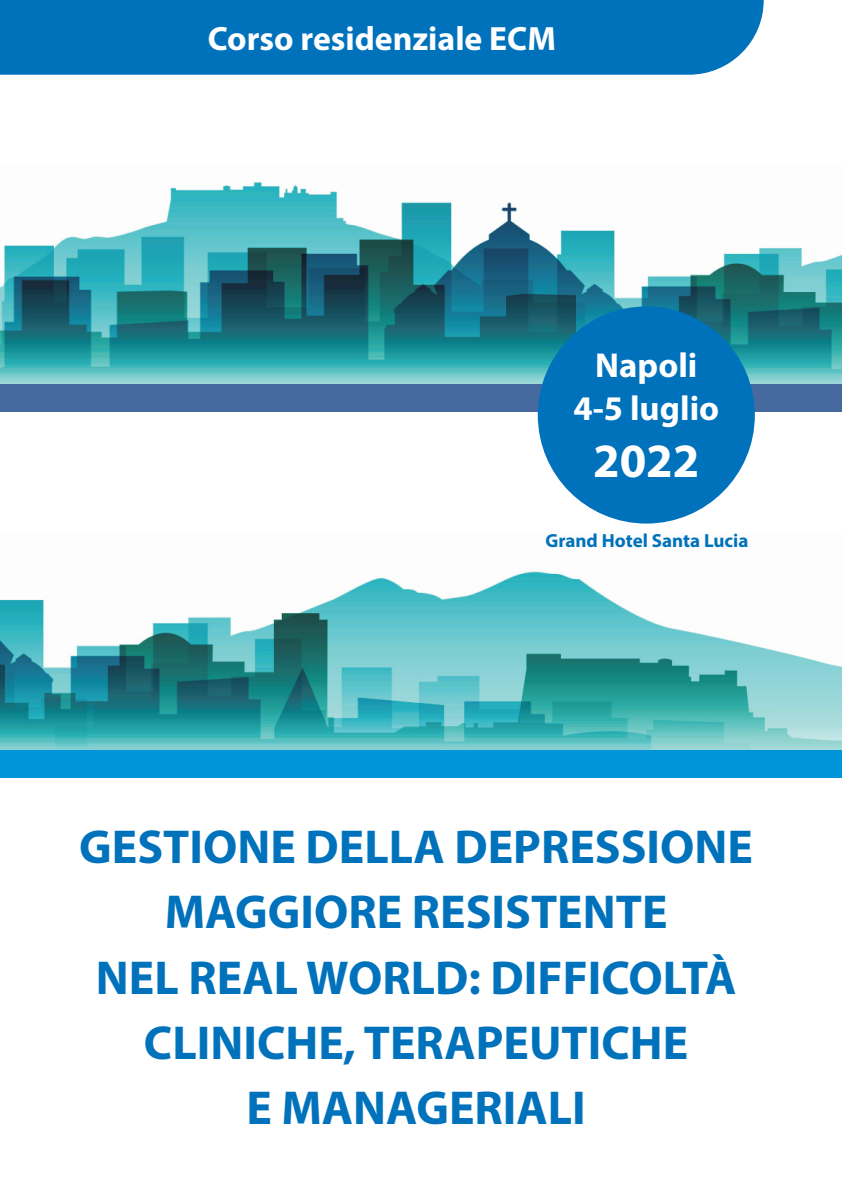
<style>
.page{position:relative;width:842px;height:1191px;background:#fff}
.page>*{position:absolute;margin:0;border:0;box-sizing:border-box;transform-origin:0 0}
.t1{font:700 48px "Myriad Pro";color:#fff}
.t2{font:700 47.8px/65.2px "Myriad Pro";color:#0072bc;text-align:center}
.t3{font:700 34.6px/43px "Myriad Pro";color:#fff;text-align:center}
.t4{font:700 33.8px "Myriad Pro";color:#fff}
.t5{font:700 19px "Myriad Pro";color:#0072bc}
</style>
<div class="page">
<img style="left:0;top:571px;width:842px;height:178px">
<img style="left:0;top:182px;width:842px;height:202px">
<div style="left:0;top:0;width:764px;height:75px;background:#0072bc"></div>
<div style="left:0;top:384px;width:842px;height:28px;background:#466aa0"></div>
<div style="left:0;top:749px;width:842px;height:28px;background:#0095d9"></div>
<div style="left:538px;top:306px;width:217px;height:217px;background:#0072bc;border-radius:50%"></div>
<p class="t4" style="left:208px;top:25px;width:350px">Corso residenziale ECM</p>
<p class="t3" style="left:573px;top:347px;width:147px">Napoli<br>4-5 luglio</p>
<p class="t1" style="left:593px;top:440px;width:108px">2022</p>
<p class="t5" style="left:545px;top:532px;width:205px">Grand Hotel Santa Lucia</p>
<p class="t2" style="left:79px;top:818px;width:675px">GESTIONE DELLA DEPRESSIONE<br>MAGGIORE RESISTENTE<br>NEL REAL WORLD: DIFFICOLTÀ<br>CLINICHE, TERAPEUTICHE<br>E MANAGERIALI</p>
</div>
